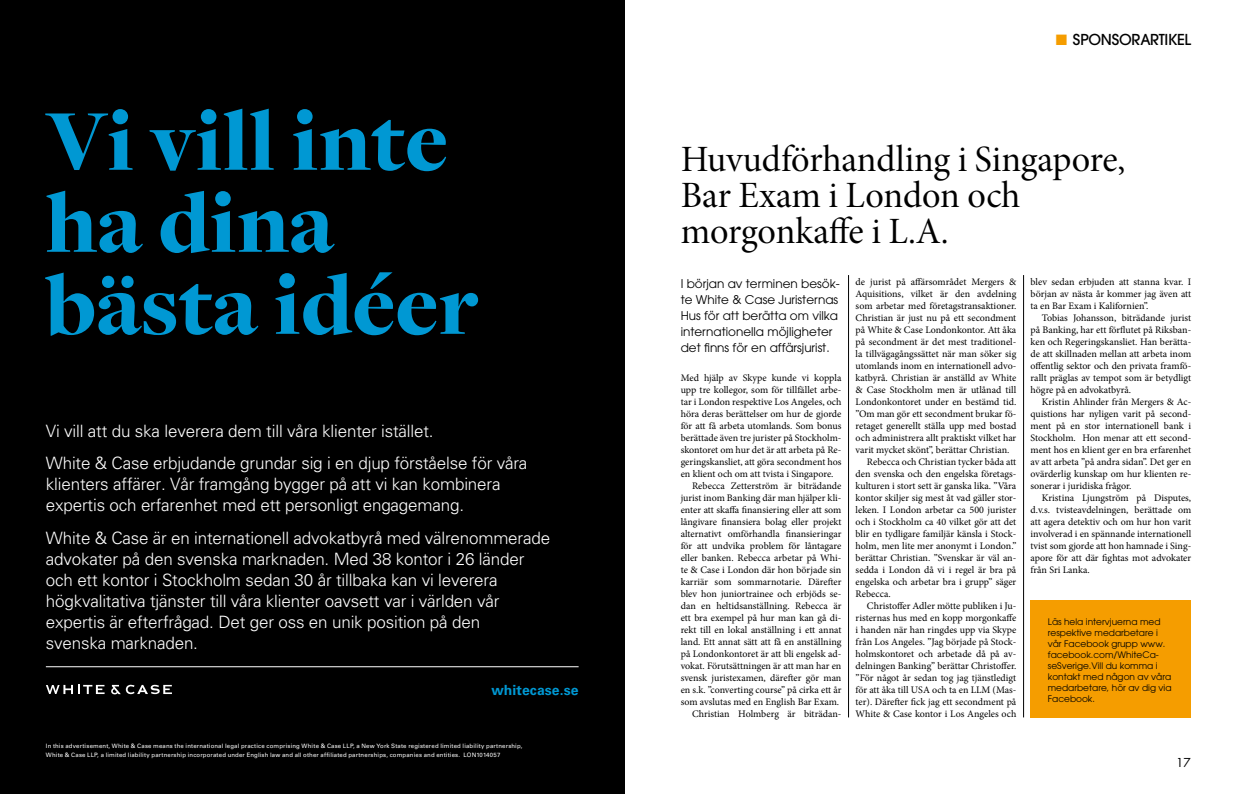
<style>
.page{position:relative;width:1248px;height:794px;background:#fff}
.page>*{position:absolute;margin:0;border:0;box-sizing:border-box;transform-origin:0 0}
.t1{font:900 90px/82px "Freight Disp Pro";color:#0098d3}
.t2{font:37.2px/35.8px "Minion Pro Subh";letter-spacing:-.005em;color:#000}
.t3{font:300 17px/21px "Univers LT Pro 45";letter-spacing:-.01em;color:#fff}
.t4{font:500 15px "Avant Garde";letter-spacing:-.02em;color:#000}
.t5{font:700 14px "Univers LT Pro 65";letter-spacing:.005em;color:#0098d3}
.t6{font:12px/16px "Avant Garde";color:#000}
.t7{font:12px "Futura";color:#000}
.t8{font:10px/12px "Minion Pro";letter-spacing:-.005em;color:#000;text-align:justify}
.t9{font:9px/11px "Avant Garde";color:#000}
.t10{font:6px/9px "Univers LT Pro 55 Roman";letter-spacing:.025em;color:#fff}
.s1{color:#f59d00}
</style>
<div class="page">
<div style="left:0;top:0;width:624px;height:794px;background:#000"></div>
<hr style="left:46px;top:666px;width:532px;height:1px;background:#fff">
<svg style="left:46px;top:685px;width:59px;height:9px"></svg>
<svg style="left:111px;top:684px;width:61px;height:10px"></svg>
<hr style="left:848px;top:275px;width:1px;height:442px;background:#000">
<hr style="left:1023px;top:275px;width:1px;height:442px;background:#000">
<div style="left:1030px;top:600px;width:161px;height:117px;background:#f59d00"></div>
<h1 class="t1" style="left:46px;top:99px;width:434px">Vi vill inte ha dina bästa idéer</h1>
<h3 class="t3" style="left:46px;top:415px;width:483px;line-height:32.3px">Vi vill att du ska leverera dem till våra klienter istället.<br>White &amp; Case erbjudande grundar sig i en djup förståelse för våra</h3>
<h3 class="t3" style="left:46px;top:474px;width:456px">klienters affärer. Vår framgång bygger på att vi kan kombinera expertis och erfarenhet med ett personligt engagemang.</h3>
<p class="t3" style="left:46px;top:527px;width:505px">White &amp; Case är en internationell advokatbyrå med välrenommerade advokater på den svenska marknaden. Med 38 kontor i 26 länder och ett kontor i Stockholm sedan 30 år tillbaka kan vi leverera högkvalitativa tjänster till våra klienter oavsett var i världen vår expertis är efterfrågad. Det ger oss en unik position på den<br>svenska marknaden.</p>
<h3 class="t5" style="left:491px;top:681px;width:89px">whitecase.se</h3>
<p class="t10" style="left:46px;top:741px;width:478px">In this advertisement, White &amp; Case means the international legal practice comprising White &amp; Case LLP, a New York State registered limited liability partnership,<br>White &amp; Case LLP, a limited liability partnership incorporated under English law and all other affiliated partnerships, companies and entities. LON1014057</p>
<h3 class="t4" style="left:1055px;top:30px;width:137px"><span class="s1">■</span> SPONSORARTIKEL</h3>
<h2 class="t2" style="left:680px;top:142px;width:446px">Huvudförhandling i Singapore,<br>Bar Exam i London och morgonkaffe i L.A.</h2>
<p class="t6" style="left:680px;top:275px;width:160px">I början av terminen besök&shy;te White &amp; Case Juristernas<br>Hus för att berätta om vilka internationella möjligheter det finns för en affärsjurist.</p>
<p class="t8" style="left:680px;top:372px;width:162px">Med hjälp av Skype kunde vi koppla</p>
<p class="t8" style="left:680px;top:384px;width:162px">upp tre kollegor, som för tillfället arbe-</p>
<p class="t8" style="left:680px;top:396px;width:162px">tar i London respektive Los Angeles, och</p>
<p class="t8" style="left:680px;top:408px;width:162px">höra deras berättelser om hur de gjorde</p>
<p class="t8" style="left:680px;top:420px;width:162px">för att få arbeta utomlands. Som bonus</p>
<p class="t8" style="left:680px;top:432px;width:162px">berättade även tre jurister på Stockholm-</p>
<p class="t8" style="left:680px;top:444px;width:162px">skontoret om hur det är att arbeta på Re-</p>
<p class="t8" style="left:680px;top:456px;width:162px">geringskansliet, att göra secondment hos</p>
<p class="t8" style="left:680px;top:468px;width:154px">en klient och om att tvista i Singapore.</p>
<p class="t8" style="left:692px;top:480px;width:151px">Rebecca Zetterström är biträdande</p>
<p class="t8" style="left:680px;top:492px;width:162px">jurist inom Banking där man hjälper kli-</p>
<p class="t8" style="left:680px;top:504px;width:162px">enter att skaffa finansiering eller att som</p>
<p class="t8" style="left:680px;top:516px;width:162px">långivare finansiera bolag eller projekt</p>
<p class="t8" style="left:680px;top:528px;width:162px">alternativt omförhandla finansieringar</p>
<p class="t8" style="left:680px;top:540px;width:162px">för att undvika problem för låntagare</p>
<p class="t8" style="left:680px;top:552px;width:162px">eller banken. Rebecca arbetar på Whi-</p>
<p class="t8" style="left:680px;top:564px;width:162px">te &amp; Case i London där hon började sin</p>
<p class="t8" style="left:680px;top:576px;width:162px">karriär som sommarnotarie. Därefter</p>
<p class="t8" style="left:680px;top:588px;width:162px">blev hon juniortrainee och erbjöds se-</p>
<p class="t8" style="left:680px;top:600px;width:162px">dan en heltidsanställning. Rebecca är</p>
<p class="t8" style="left:680px;top:612px;width:162px">ett bra exempel på hur man kan gå di-</p>
<p class="t8" style="left:680px;top:624px;width:162px">rekt till en lokal anställning i ett annat</p>
<p class="t8" style="left:680px;top:636px;width:162px">land. Ett annat sätt att få en anställning</p>
<p class="t8" style="left:680px;top:648px;width:162px">på Londonkontoret är att bli engelsk ad-</p>
<p class="t8" style="left:680px;top:660px;width:162px">vokat. Förutsättningen är att man har en</p>
<p class="t8" style="left:680px;top:672px;width:162px">svensk juristexamen, därefter gör man</p>
<p class="t8" style="left:680px;top:684px;width:162px">en s.k. ”converting course” på cirka ett år</p>
<p class="t8" style="left:680px;top:696px;width:160px">som avslutas med en English Bar Exam.</p>
<p class="t8" style="left:692px;top:708px;width:151px">Christian Holmberg är biträdan-</p>
<p class="t8" style="left:855px;top:276px;width:162px">de jurist på affärsområdet Mergers &amp;</p>
<p class="t8" style="left:855px;top:288px;width:162px">Aquisitions, vilket är den avdelning</p>
<p class="t8" style="left:855px;top:300px;width:162px">som arbetar med företagstransaktioner.</p>
<p class="t8" style="left:855px;top:312px;width:162px">Christian är just nu på ett secondment</p>
<p class="t8" style="left:855px;top:324px;width:162px">på White &amp; Case Londonkontor. Att åka</p>
<p class="t8" style="left:855px;top:336px;width:162px">på secondment är det mest traditionel-</p>
<p class="t8" style="left:855px;top:348px;width:162px">la tillvägagångssättet när man söker sig</p>
<p class="t8" style="left:855px;top:360px;width:162px">utomlands inom en internationell advo-</p>
<p class="t8" style="left:855px;top:372px;width:162px">katbyrå. Christian är anställd av White</p>
<p class="t8" style="left:855px;top:384px;width:162px">&amp; Case Stockholm men är utlånad till</p>
<p class="t8" style="left:855px;top:396px;width:162px">Londonkontoret under en bestämd tid.</p>
<p class="t8" style="left:855px;top:408px;width:162px">”Om man gör ett secondment brukar fö-</p>
<p class="t8" style="left:855px;top:420px;width:162px">retaget generellt ställa upp med bostad</p>
<p class="t8" style="left:855px;top:432px;width:162px">och administrera allt praktiskt vilket har</p>
<p class="t8" style="left:855px;top:444px;width:155px">varit mycket skönt”, berättar Christian.</p>
<p class="t8" style="left:866px;top:456px;width:151px">Rebecca och Christian tycker båda att</p>
<p class="t8" style="left:855px;top:468px;width:162px">den svenska och den engelska företags-</p>
<p class="t8" style="left:855px;top:480px;width:162px">kulturen i stort sett är ganska lika. ”Våra</p>
<p class="t8" style="left:855px;top:492px;width:162px">kontor skiljer sig mest åt vad gäller stor-</p>
<p class="t8" style="left:855px;top:504px;width:162px">leken. I London arbetar ca 500 jurister</p>
<p class="t8" style="left:855px;top:516px;width:162px">och i Stockholm ca 40 vilket gör att det</p>
<p class="t8" style="left:855px;top:528px;width:162px">blir en tydligare familjär känsla i Stock-</p>
<p class="t8" style="left:855px;top:540px;width:162px">holm, men lite mer anonymt i London.”</p>
<p class="t8" style="left:855px;top:552px;width:162px">berättar Christian. ”Svenskar är väl an-</p>
<p class="t8" style="left:855px;top:564px;width:162px">sedda i London då vi i regel är bra på</p>
<p class="t8" style="left:855px;top:576px;width:162px">engelska och arbetar bra i grupp” säger</p>
<p class="t8" style="left:855px;top:588px;width:37px">Rebecca.</p>
<p class="t8" style="left:866px;top:600px;width:151px">Christoffer Adler mötte publiken i Ju-</p>
<p class="t8" style="left:855px;top:612px;width:162px">risternas hus med en kopp morgonkaffe</p>
<p class="t8" style="left:855px;top:624px;width:162px">i handen när han ringdes upp via Skype</p>
<p class="t8" style="left:855px;top:636px;width:162px">från Los Angeles. ”Jag började på Stock-</p>
<p class="t8" style="left:855px;top:648px;width:162px">holmskontoret och arbetade då på av-</p>
<p class="t8" style="left:855px;top:660px;width:162px">delningen Banking” berättar Christoffer.</p>
<p class="t8" style="left:855px;top:672px;width:162px">”För något år sedan tog jag tjänstledigt</p>
<p class="t8" style="left:855px;top:684px;width:162px">för att åka till USA och ta en LLM (Mas-</p>
<p class="t8" style="left:855px;top:696px;width:162px">ter). Därefter fick jag ett secondment på</p>
<p class="t8" style="left:855px;top:708px;width:162px">White &amp; Case kontor i Los Angeles och</p>
<p class="t8" style="left:1030px;top:276px;width:162px">blev sedan erbjuden att stanna kvar. I början av nästa år kommer jag även att ta en Bar Exam i Kalifornien”.</p>
<p class="t8" style="left:1030px;top:312px;width:162px;text-indent:11px">Tobias Johansson, biträdande jurist på Banking, har ett förflutet på Riksban&shy;ken och Regeringskansliet. Han berätta&shy;de att skillnaden mellan att arbeta inom offentlig sektor och den privata framfö&shy;rallt präglas av tempot som är betydligt högre på en advokatbyrå.</p>
<p class="t8" style="left:1030px;top:396px;width:162px;text-indent:11px">Kristin Ahlinder från Mergers &amp; Ac&shy;quistions har nyligen varit på second&shy;ment på en stor internationell bank i Stockholm. Hon menar att ett second&shy;ment hos en klient ger en bra erfarenhet av att arbeta ”på andra sidan”. Det ger en ovärderlig kunskap om hur klienten re&shy;sonerar i juridiska frågor.</p>
<p class="t8" style="left:1030px;top:492px;width:162px;text-indent:11px">Kristina Ljungström på Disputes, d.v.s. tvisteavdelningen, berättade om att agera detektiv och om hur hon varit involverad i en spännande internationell tvist som gjorde att hon hamnade i Sing&shy;apore för att där fightas mot advokater från Sri Lanka.</p>
<p class="t9" style="left:1047px;top:615px;width:125px">Läs hela intervjuerna med respektive medarbetare i vår Facebook grupp www. facebook.com/WhiteCa&shy;seSverige.Vill du komma i kontakt med någon av våra medarbetare, hör av dig via<br>Facebook.</p>
<p class="t7" style="left:1175px;top:754px;width:16px">17</p>
</div>
